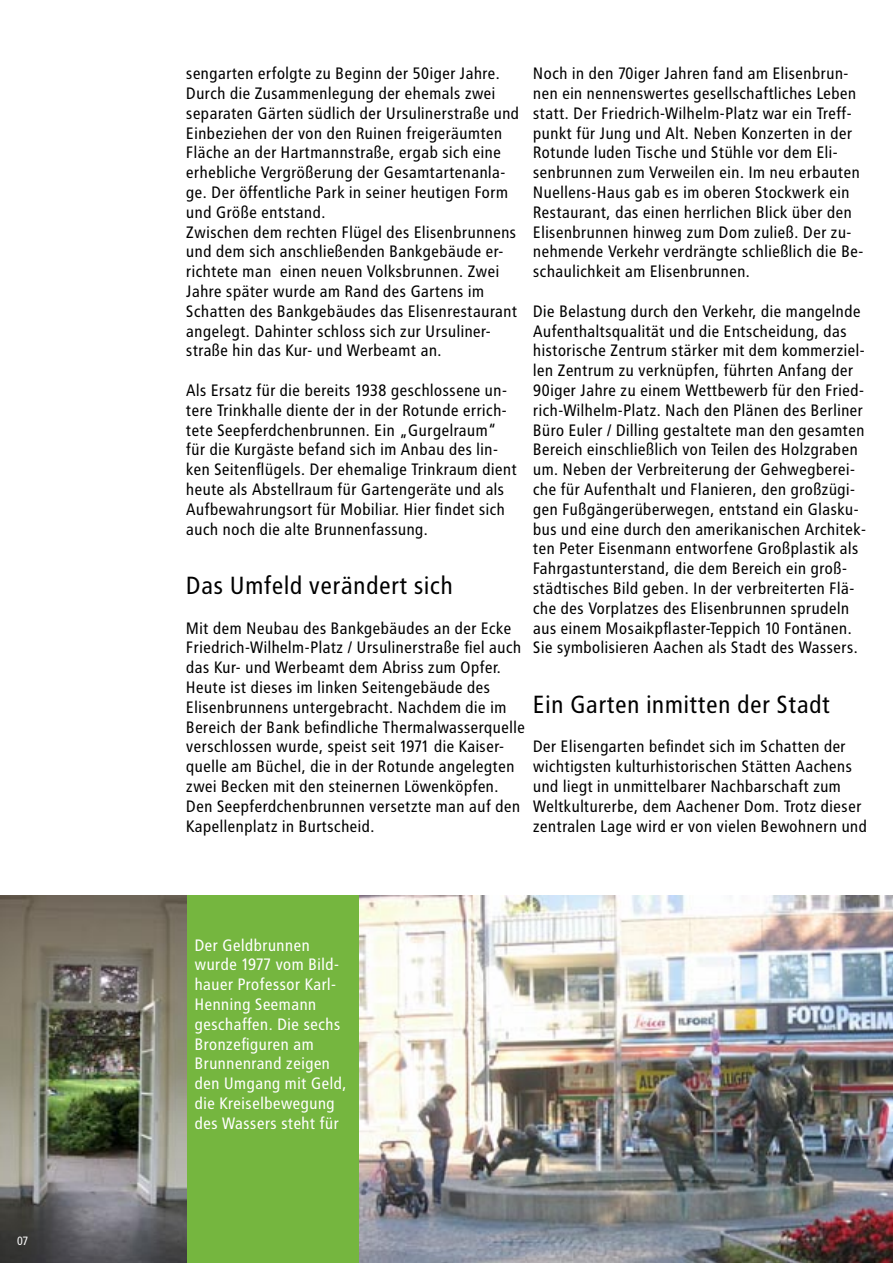
<style>
.page{position:relative;width:893px;height:1263px;background:#fff}
.page>*{position:absolute;margin:0;border:0;box-sizing:border-box;transform-origin:0 0}
.Titel_3{font:24.75px "Transit";color:#000}
.Fließtext{font:16.5px/19.8px "Transit";color:#000}
.Titel_3-2{font:16.5px/19.8px "Transit";color:#000}
.Fließtext-2{font:16.5px/19.8px "Transit";color:#fff}
.Bildlegende{font:12px "Transit";color:#fff}
</style>
<div class="page">
<div style="left:0;top:895px;width:893px;height:368px;background:#75b63f"></div>
<img style="left:360px;top:895px;width:533px;height:368px">
<img style="left:0;top:895px;width:186px;height:368px">
<p class="Bildlegende" style="left:17px;top:1234px;width:13px">07</p>
<p class="Fließtext" style="left:186px;top:64px;width:335px">sengarten erfolgte zu Beginn der 50iger Jahre.<br>Durch die Zusammenlegung der ehemals zwei separaten Gärten südlich der Ursulinerstraße und Einbeziehen der von den Ruinen freigeräumten Fläche an der Hartmannstraße, ergab sich eine</p>
<p class="Fließtext" style="left:186px;top:163px;width:324px">erhebliche Vergrößerung der Gesamtartenanla&shy;ge. Der öffentliche Park in seiner heutigen Form und Größe entstand.</p>
<p class="Fließtext" style="left:186px;top:222px;width:333px">Zwischen dem rechten Flügel des Elisenbrunnens und dem sich anschließenden Bankgebäude er&shy;richtete man einen neuen Volksbrunnen. Zwei Jahre später wurde am Rand des Gartens im Schatten des Bankgebäudes das Elisenrestaurant angelegt. Dahinter schloss sich zur Ursuliner&shy;straße hin das Kur- und Werbeamt an.</p>
<p class="Fließtext" style="left:186px;top:380px;width:332px">Als Ersatz für die bereits 1938 geschlossene un&shy;tere Trinkhalle diente der in der Rotunde errich&shy;tete Seepferdchenbrunnen. Ein „Gurgelraum“ für die Kurgäste befand sich im Anbau des lin&shy;ken Seitenflügels. Der ehemalige Trinkraum dient heute als Abstellraum für Gartengeräte und als Aufbewahrungsort für Mobiliar. Hier findet sich auch noch die alte Brunnenfassung.</p>
<p class="Titel_3" style="left:186px;top:571px;width:269px">Das Umfeld verändert sich</p>
<p class="Titel_3-2" style="left:186px;top:618px;width:341px">Mit dem Neubau des Bankgebäudes an der Ecke Friedrich-Wilhelm-Platz / Ursulinerstraße fiel auch das Kur- und Werbeamt dem Abriss zum Opfer.<br>Heute ist dieses im linken Seitengebäude des Elisenbrunnens untergebracht. Nachdem die im Bereich der Bank befindliche Thermalwasserquelle verschlossen wurde, speist seit 1971 die Kaiser&shy;quelle am Büchel, die in der Rotunde angelegten zwei Becken mit den steinernen Löwenköpfen.<br>Den Seepferdchenbrunnen versetzte man auf den Kapellenplatz in Burtscheid.</p>
<p class="Fließtext" style="left:533px;top:64px;width:332px">Noch in den 70iger Jahren fand am Elisenbrun&shy;nen ein nennenswertes gesellschaftliches Leben statt. Der Friedrich-Wilhelm-Platz war ein Treff&shy;punkt für Jung und Alt. Neben Konzerten in der Rotunde luden Tische und Stühle vor dem Eli&shy;senbrunnen zum Verweilen ein. Im neu erbauten Nuellens-Haus gab es im oberen Stockwerk ein Restaurant, das einen herrlichen Blick über den Elisenbrunnen hinweg zum Dom zuließ. Der zu&shy;nehmende Verkehr verdrängte schließlich die Be&shy;schaulichkeit am Elisenbrunnen.</p>
<p class="Fließtext" style="left:533px;top:301px;width:335px">Die Belastung durch den Verkehr, die mangelnde Aufenthaltsqualität und die Entscheidung, das historische Zentrum stärker mit dem kommerziel&shy;len Zentrum zu verknüpfen, führten Anfang der 90iger Jahre zu einem Wettbewerb für den Fried&shy;rich-Wilhelm-Platz. Nach den Plänen des Berliner Büro Euler / Dilling gestaltete man den gesamten Bereich einschließlich von Teilen des Holzgraben um. Neben der Verbreiterung der Gehwegberei&shy;che für Aufenthalt und Flanieren, den großzügi&shy;gen Fußgängerüberwegen, entstand ein Glasku&shy;bus und eine durch den amerikanischen Architek&shy;ten Peter Eisenmann entworfene Großplastik als Fahrgastunterstand, die dem Bereich ein groß&shy;städtisches Bild geben. In der verbreiterten Flä&shy;che des Vorplatzes des Elisenbrunnen sprudeln aus einem Mosaikpflaster-Teppich 10 Fontänen.<br>Sie symbolisieren Aachen als Stadt des Wassers.</p>
<p class="Titel_3" style="left:533px;top:690px;width:299px">Ein Garten inmitten der Stadt</p>
<p class="Titel_3-2" style="left:533px;top:737px;width:336px">Der Elisengarten befindet sich im Schatten der wichtigsten kulturhistorischen Stätten Aachens und liegt in unmittelbarer Nachbarschaft zum Weltkulturerbe, dem Aachener Dom. Trotz dieser zentralen Lage wird er von vielen Bewohnern und</p>
<p class="Fließtext-2" style="left:195px;top:935px;width:154px">Der Geldbrunnen wurde 1977 vom Bild&shy;hauer Professor Karl-<br>Henning Seemann geschaffen. Die sechs<br>Bronzefiguren am<br>Brunnenrand zeigen den Umgang mit Geld, die Kreiselbewegung des Wassers steht für</p>
</div>
